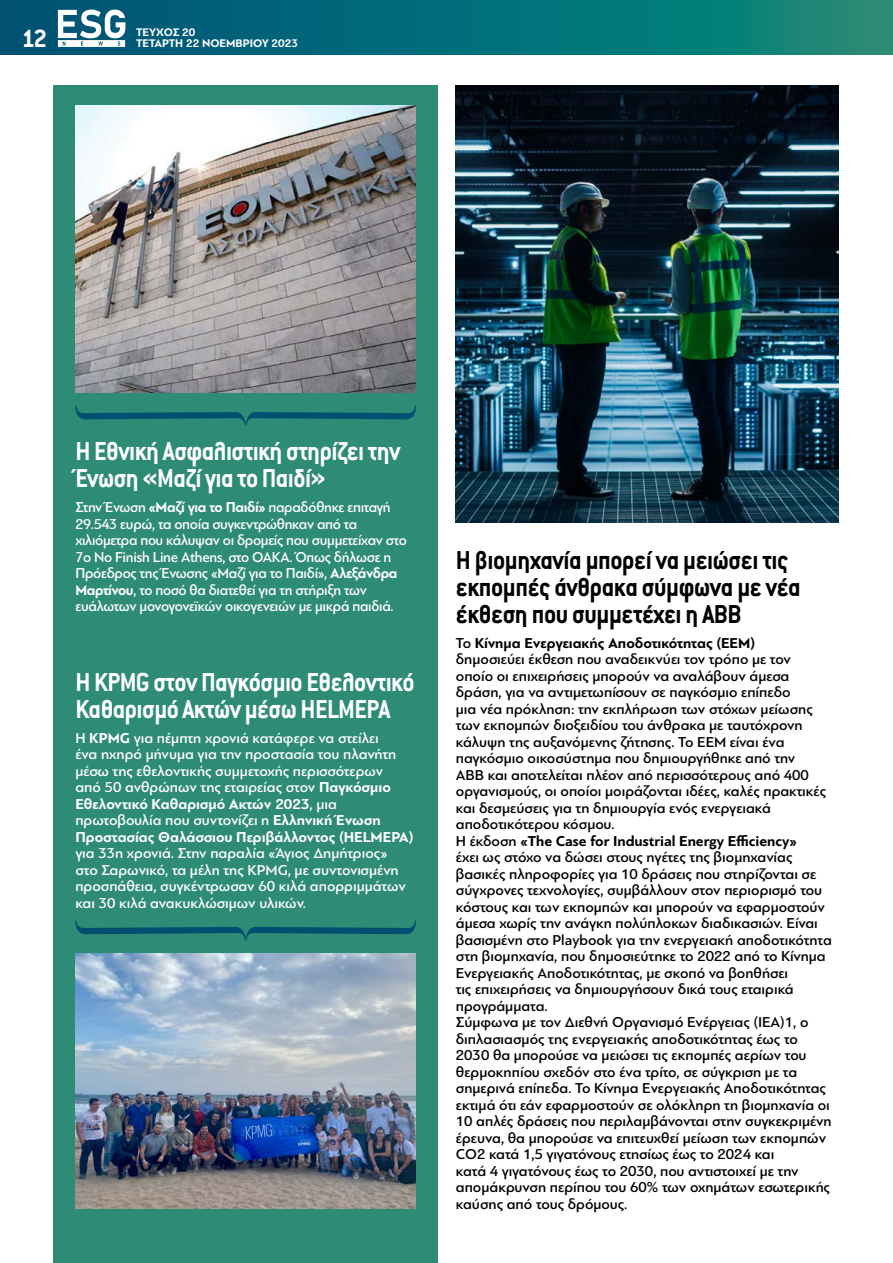
<style>
.page{position:relative;width:893px;height:1263px;background:#fff}
.page>*{position:absolute;margin:0;border:0;box-sizing:border-box;transform-origin:0 0}
.t1{font:700 28.5px/27px "Conduit ITC Hel";letter-spacing:-.02em;color:#fff;scale:.93 1}
.t2{font:700 28.5px/27px "Conduit ITC Hel";letter-spacing:-.015em;color:#000;scale:.93 1}
.t3{font:700 27.3px "Conduit ITC Hel";color:#fff}
.t4{font:500 15px/16.5px "PF Bague Sans Pro";color:#000}
.t5{font:500 15px/16.5px "PF Bague Sans Pro";color:#fff}
.t6{font:500 15px/16.5px "PF Bague Sans Pro";letter-spacing:-.02em;color:#fff;scale:.96 1}
.t7{font:700 11.55px/10.5px "PF Bague Sans Pro";color:#fff}
.s1{font-weight:700}
</style>
<div class="page">
<svg style="left:0;top:0;width:893px;height:54px;background:#056f78"></svg>
<svg style="left:58px;top:10px;width:67px;height:37px"></svg>
<div style="left:53px;top:85px;width:385px;height:1178px;background:#2e8b75"></div>
<img style="left:75px;top:105px;width:341px;height:288px">
<img style="left:456px;top:85px;width:383px;height:437px">
<svg style="left:75px;top:405px;width:341px;height:21px"></svg>
<svg style="left:75px;top:920px;width:341px;height:21px"></svg>
<img style="left:75px;top:953px;width:341px;height:256px">
<h2 class="t3" style="left:21px;top:25px;width:27px">12</h2>
<p class="t7" style="left:136px;top:27px;width:163px">ΤΕΥΧΟΣ 20<br>TΕΤΑΡΤΗ 22 ΝΟΕΜΒΡΙΟΥ 2023</p>
<h1 class="t1" style="left:75px;top:438px;width:351px">Η Εθνική Ασφαλιστική στηρίζει την<br>Ένωση «Μαζί για το Παιδί»</h1>
<p class="t6" style="left:75px;top:499px;width:347px">Στην Ένωση <span class="s1">«Μαζί για το Παιδί»</span> παραδόθηκε επιταγή 29.543 ευρώ, τα οποία συγκεντρώθηκαν από τα χιλιόμετρα που κάλυψαν οι δρομείς που συμμετείχαν στο 7ο No Finish Line Athens, στο ΟΑΚΑ. Όπως δήλωσε η Πρόεδρος της Ένωσης «Μαζί για το Παιδί», <span class="s1">Αλεξάνδρα Μαρτίνου</span>, το ποσό θα διατεθεί για τη στήριξη των ευάλωτων μονογονεϊκών οικογενειών με μικρά παιδιά.</p>
<h1 class="t1" style="left:75px;top:669px;width:366px">Η KPMG στον Παγκόσμιο Εθελοντικό<br>Καθαρισμό Ακτών μέσω HELMEPA</h1>
<p class="t5" style="left:75px;top:729px;width:339px">Η <span class="s1">KPMG</span> για πέμπτη χρονιά κατάφερε να στείλει<br>ένα ηχηρό μήνυμα για την προστασία του πλανήτη μέσω της εθελοντικής συμμετοχής περισσότερων<br>από 50 ανθρώπων της εταιρείας στον <span class="s1">Παγκόσμιο Εθελοντικό Καθαρισμό Ακτών 2023</span>, μια πρωτοβουλία που συντονίζει η <span class="s1">Ελληνική Ένωση Προστασίας Θαλάσσιου Περιβάλλοντος (HELMEPA)</span></p>
<p class="t5" style="left:75px;top:845px;width:332px">για 33η χρονιά. Στην παραλία «Άγιος Δημήτριος» στο Σαρωνικό, τα μέλη της KPMG, με συντονισμένη προσπάθεια, συγκέντρωσαν 60 κιλά απορριμμάτων και 30 κιλά ανακυκλώσιμων υλικών.</p>
<h1 class="t2" style="left:456px;top:547px;width:372px">Η βιομηχανία μπορεί να μειώσει τις εκπομπές άνθρακα σύμφωνα με νέα έκθεση που συμμετέχει η ABB</h1>
<p class="t4" style="left:456px;top:635px;width:377px">Το <span class="s1">Κίνημα Ενεργειακής Αποδοτικότητας (EEM)<br></span>δημοσιεύει έκθεση που αναδεικνύει τον τρόπο με τον οποίο οι επιχειρήσεις μπορούν να αναλάβουν άμεσα δράση, για να αντιμετωπίσουν σε παγκόσμιο επίπεδο<br>μια νέα πρόκληση: την εκπλήρωση των στόχων μείωσης των εκπομπών διοξειδίου του άνθρακα με ταυτόχρονη κάλυψη της αυξανόμενης ζήτησης. Το EEM είναι ένα παγκόσμιο οικοσύστημα που δημιουργήθηκε από την<br>ΑΒΒ και αποτελείται πλέον από περισσότερους από 400 οργανισμούς, οι οποίοι μοιράζονται ιδέες, καλές πρακτικές και δεσμεύσεις για τη δημιουργία ενός ενεργειακά αποδοτικότερου κόσμου.<br>Η έκδοση <span class="s1">«The Case for Industrial Energy Efficiency»<br></span>έχει ως στόχο να δώσει στους ηγέτες της βιομηχανίας βασικές πληροφορίες για 10 δράσεις που στηρίζονται σε σύγχρονες τεχνολογίες, συμβάλλουν στον περιορισμό του κόστους και των εκπομπών και μπορούν να εφαρμοστούν άμεσα χωρίς την ανάγκη πολύπλοκων διαδικασιών. Είναι βασισμένη στο Playbook για την ενεργειακή αποδοτικότητα στη βιομηχανία, που δημοσιεύτηκε το 2022 από το Κίνημα Ενεργειακής Αποδοτικότητας, με σκοπό να βοηθήσει<br>τις επιχειρήσεις να δημιουργήσουν δικά τους εταιρικά προγράμματα.<br>Σύμφωνα με τον Διεθνή Οργανισμό Ενέργειας (ΙΕΑ)1, ο διπλασιασμός της ενεργειακής αποδοτικότητας έως το 2030 θα μπορούσε να μειώσει τις εκπομπές αερίων του θερμοκηπίου σχεδόν στο ένα τρίτο, σε σύγκριση με τα σημερινά επίπεδα. Το Κίνημα Ενεργειακής Αποδοτικότητας εκτιμά ότι εάν εφαρμοστούν σε ολόκληρη τη βιομηχανία οι 10 απλές δράσεις που περιλαμβάνονται στην συγκεκριμένη έρευνα, θα μπορούσε να επιτευχθεί μείωση των εκπομπών CO2 κατά 1,5 γιγατόνους ετησίως έως το 2024 και<br>κατά 4 γιγατόνους έως το 2030, που αντιστοιχεί με την απομάκρυνση περίπου του 60% των οχημάτων εσωτερικής καύσης από τους δρόμους.</p>
</div>
